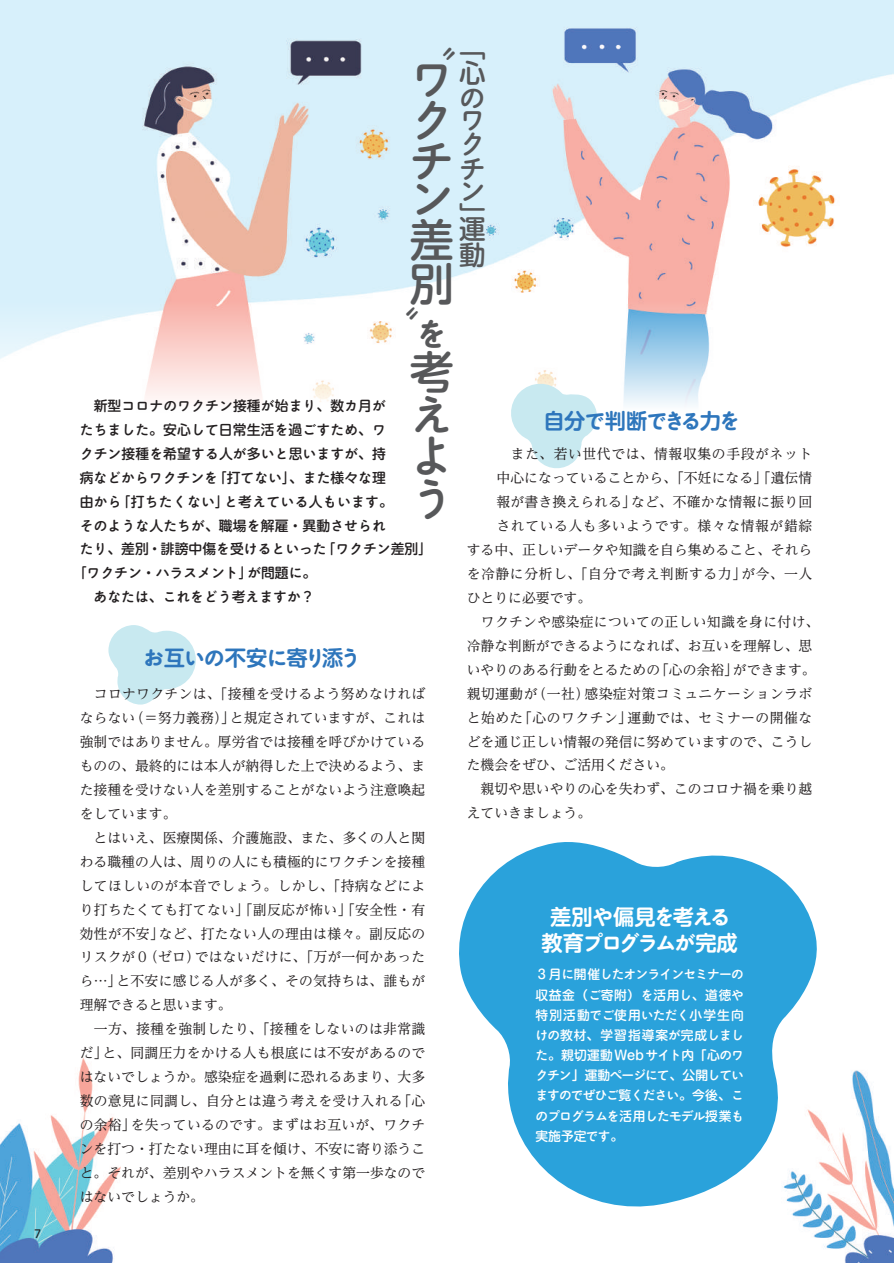
<style>
.page{position:relative;width:895px;height:1263px;background:#fff}
.page>*{position:absolute;margin:0;border:0;box-sizing:border-box;transform-origin:0 0}
.t1{font:500 44.7px/39.8px "Maru Anti Std";color:#57585a;text-align:justify}
.t2{font:500 44.7px/44.7px "UD Shin M Go Pro";color:#57585a}
.t3{font:500 31.2px "UD Shin M Go Pro";color:#57585a}
.t4{font:500 26.55px/26.5px "UD Shin M Go Pro";color:#57585a}
.t5{font:500 26.55px/23.4px "Maru Anti Std";color:#57585a;text-align:justify}
.t6{font:700 21.3px "Maru Anti Std De";color:#2e76bc}
.t7{font:700 21.3px "UD Shin M Go Pro De";color:#2e76bc}
.t8{font:700 21.3px "Maru Anti Std De";letter-spacing:-.12em;color:#fff}
.t9{font:700 21.3px "Shin M Go Pro De";color:#fff}
.t10{font:13.8px/23.9px "UD Reimin Pro";letter-spacing:.01em;color:#231f20}
.t11{font:500 13.8px/23.9px "Maru Anti Std";letter-spacing:.01em;color:#231f20}
.t12{font:13.8px "UD Reimin Pro";letter-spacing:.04em;color:#231f20}
.t13{font:13.8px/23.9px "UD Reimin Pro";letter-spacing:.03em;color:#231f20}
.t14{font:500 13.8px "UD Shin M Go Pro";color:#231f20}
.t15{font:13.8px "UD Reimin Pro";letter-spacing:.035em;color:#231f20}
.t16{font:13.8px "Calibri";color:#231f20}
.t17{font:500 12.75px/20.2px "Maru Anti Std";letter-spacing:-.065em;color:#fff;text-align:justify}
.t18{font:500 12.75px/20.2px "Shin M Go Pro";letter-spacing:.08em;color:#fff;text-align:justify}
.s1{font-family:"Maru Anti Std De";font-weight:700}
.s2{font-family:"UD Shin M Go Pro"}
.s3{font-family:"Maru Anti Std"}
.s4{font-family:"UD Shin M Go Pro De"}
.s5{font-family:"Maru Anti Std De"}
.s6{font-family:"Shin M Go Pro De"}
.s7{font-family:"Shin M Go Pro"}
</style>
<div class="page">
<img style="left:0;top:1057px;width:121px;height:206px">
<img style="left:0;top:0;width:893px;height:405px">
<img style="left:800px;top:1070px;width:93px;height:193px">
<svg style="left:508px;top:381px;width:91px;height:87px"></svg>
<svg style="left:108px;top:625px;width:88px;height:79px"></svg>
<svg style="left:459px;top:842px;width:364px;height:375px;fill:#2aa2db"></svg>
<p class="t16" style="left:34px;top:1225px;width:9px">7</p>
<h2 class="t3" style="left:424px;top:20px;width:32px">＂</h2>
<h3 class="t4" style="left:459px;top:32px;width:27px">﹁</h3>
<h3 class="t4" style="left:459px;top:59px;width:27px">心</h3>
<h3 class="t5" style="left:459px;top:83px;width:26px">のワクチン</h3>
<h1 class="t1" style="left:409px;top:55px;width:43px">ワクチン</h1>
<h1 class="t2" style="left:409px;top:215px;width:45px">差別</h1>
<h3 class="t4" style="left:459px;top:201px;width:27px">﹂</h3>
<h3 class="t4" style="left:459px;top:214px;width:27px">運動</h3>
<h2 class="t3" style="left:405px;top:297px;width:39px">〟<span class="s1">を</span></h2>
<h1 class="t2" style="left:409px;top:348px;width:45px">考</h1>
<h1 class="t1" style="left:409px;top:389px;width:40px;line-height:42.2px">えよう</h1>
<p class="t11" style="left:80px;top:392px;width:308px;text-align:justify"><span class="s2">　新型</span>コロナのワクチン<span class="s2">接種</span>が<span class="s2">始</span>まり<span class="s2">、数</span>カ<span class="s2">月</span>がたちました<span class="s2">。安心</span>して<span class="s2">日常生活</span>を<span class="s2">過</span>ごすため<span class="s2">、</span>ワクチン<span class="s2">接種</span>を<span class="s2">希望</span>する<span class="s2">人</span>が<span class="s2">多</span>いと<span class="s2">思</span>いますが<span class="s2">、持</span></p>
<p class="t14" style="left:213px;top:466px;width:174px">「打<span class="s3">てない</span>」、<span class="s3">また</span>様々<span class="s3">な</span>理</p>
<p class="t11" style="left:80px;top:464px;width:140px"><span class="s2">病</span>などからワクチンを</p>
<p class="t11" style="left:117px;top:488px;width:114px"><span class="s2">「打</span>ちたくない<span class="s2">」</span></p>
<p class="t11" style="left:80px;top:488px;width:308px"><span class="s2">由</span>から<br>そのような<span class="s2">人</span>たちが<span class="s2">、職場</span>を<span class="s2">解雇・異動</span>させられ</p>
<p class="t14" style="left:322px;top:538px;width:112px">「<span class="s3">ワクチン</span>差別「</p>
<p class="t11" style="left:224px;top:488px;width:170px">と<span class="s2">考</span>えている<span class="s2">人</span>もいます<span class="s2">。</span></p>
<p class="t11" style="left:80px;top:536px;width:249px">たり<span class="s2">、差別・誹謗中傷</span>を<span class="s2">受</span>けるといった</p>
<p class="t14" style="left:247px;top:562px;width:71px"><span class="s3">が</span>問題<span class="s3">に</span>。</p>
<p class="t11" style="left:94px;top:560px;width:223px;text-indent:-21px"><span class="s2">「</span>ワクチン<span class="s2">・</span>ハラスメント<span class="s2">」<br></span>あなたは<span class="s2">、</span>これをどう<span class="s2">考</span>えますか<span class="s2">?</span></p>
<h3 class="t6" style="left:143px;top:642px;width:219px">お<span class="s4">互</span>いの<span class="s4">不安</span>に<span class="s4">寄</span>り<span class="s4">添</span>う</h3>
<p class="t10" style="left:80px;top:682px;width:347px;text-align:right">　コロナワクチンは、「接種を受けるよう努めなければと規定されていますが、これは</p>
<p class="t10" style="left:130px;top:706px;width:106px">（＝努力義務）」</p>
<p class="t10" style="left:80px;top:706px;width:57px">ならない</p>
<p class="t10" style="left:80px;top:729px;width:347px">強制ではありません。厚労省では接種を呼びかけている</p>
<p class="t10" style="left:80px;top:753px;width:347px">ものの、最終的には本人が納得した上で決めるよう、ま</p>
<p class="t10" style="left:80px;top:777px;width:347px">た接種を受けない人を差別することがないよう注意喚起</p>
<p class="t10" style="left:80px;top:801px;width:98px">をしています。</p>
<p class="t10" style="left:80px;top:825px;width:347px">　とはいえ、医療関係、介護施設、また、多くの人と関</p>
<p class="t10" style="left:80px;top:849px;width:347px">わる職種の人は、周りの人にも積極的にワクチンを接種</p>
<p class="t10" style="left:80px;top:873px;width:347px">してほしいのが本音でしょう。しかし、「持病などによ</p>
<p class="t10" style="left:80px;top:897px;width:347px">り打ちたくても打てない」「副反応が怖い」「安全性・有</p>
<p class="t10" style="left:159px;top:921px;width:268px">など、打たない人の理由は様々。副反応の</p>
<p class="t10" style="left:80px;top:921px;width:86px">効性が不安」</p>
<p class="t10" style="left:144px;top:945px;width:57px">（ゼロ）</p>
<p class="t10" style="left:195px;top:945px;width:232px">ではないだけに、「万が一何かあった</p>
<p class="t10" style="left:116px;top:945px;width:310px;text-indent:-37px">リスクが０<br>と不安に感じる人が多く、その気持ちは、誰もが</p>
<p class="t10" style="left:80px;top:969px;width:43px">ら…」</p>
<p class="t10" style="left:80px;top:993px;width:154px">理解できると思います。</p>
<p class="t10" style="left:80px;top:1016px;width:347px">　一方、接種を強制したり、「接種をしないのは非常識</p>
<p class="t10" style="left:103px;top:1040px;width:324px">と、同調圧力をかける人も根底には不安があるので</p>
<p class="t10" style="left:80px;top:1040px;width:29px">だ」</p>
<p class="t10" style="left:80px;top:1064px;width:347px">はないでしょうか。感染症を過剰に恐れるあまり、大多</p>
<p class="t10" style="left:397px;top:1088px;width:29px">「心</p>
<p class="t10" style="left:131px;top:1088px;width:296px;text-indent:-51px">数の意見に同調し、自分とは違う考えを受け入れる<br>を失っているのです。まずはお互いが、ワクチ</p>
<p class="t10" style="left:80px;top:1112px;width:347px">の余裕」<br>ンを打つ・打たない理由に耳を傾け、不安に寄り添うこと。それが、差別やハラスメントを無くす第一歩なのではないでしょうか。</p>
<h3 class="t7" style="left:543px;top:403px;width:199px">自分<span class="s5">で</span>判断<span class="s5">できる</span>力<span class="s5">を</span></h3>
<p class="t10" style="left:496px;top:442px;width:317px;text-align:right">　また、若い世代では、情報収集の手段がネット中心になっていることから、「不妊になる」「遺伝情など、不確かな情報に振り回</p>
<p class="t10" style="left:496px;top:490px;width:141px">報が書き換えられる」</p>
<p class="t12" style="left:496px;top:515px;width:317px">されている人も多いようです。様々な情報が錯綜</p>
<p class="t10" style="left:467px;top:538px;width:347px">する中、正しいデータや知識を自ら集めること、それら</p>
<p class="t10" style="left:741px;top:561px;width:72px">が今、一人</p>
<p class="t12" style="left:467px;top:563px;width:281px">を冷静に分析し、「自分で考え判断する力」</p>
<p class="t10" style="left:467px;top:585px;width:126px">ひとりに必要です。</p>
<p class="t10" style="left:467px;top:609px;width:354px">　ワクチンや感染症についての正しい知識を身に付け、</p>
<p class="t10" style="left:467px;top:633px;width:347px">冷静な判断ができるようになれば、お互いを理解し、思</p>
<p class="t10" style="left:733px;top:657px;width:84px">ができます。</p>
<p class="t10" style="left:655px;top:657px;width:84px">「心の余裕」</p>
<p class="t13" style="left:584px;top:657px;width:229px;text-indent:-118px">いやりのある行動をとるための<br>感染症対策コミュニケーションラボ</p>
<p class="t10" style="left:532px;top:681px;width:58px">（一社）</p>
<p class="t10" style="left:467px;top:681px;width:72px">親切運動が</p>
<p class="t10" style="left:518px;top:705px;width:115px">「心のワクチン」</p>
<p class="t15" style="left:627px;top:706px;width:186px">運動では、セミナーの開催な</p>
<p class="t10" style="left:467px;top:705px;width:347px">と始めた<br>どを通じ正しい情報の発信に努めていますので、こうした機会をぜひ、ご活用ください。<br>　親切や思いやりの心を失わず、このコロナ禍を乗り越えていきましょう。</p>
<h3 class="t9" style="left:550px;top:900px;width:182px">差別<span class="s5">や</span>偏見<span class="s5">を</span>考<span class="s5">える</span></h3>
<h3 class="t8" style="left:541px;top:927px;width:198px"><span class="s6">教育</span>プログラムが<span class="s6">完成</span></h3>
<p class="t17" style="left:535px;top:963px;width:210px">３<span class="s7">月</span>に<span class="s7">開催</span>したオンラインセミナーの</p>
<p class="t18" style="left:535px;top:983px;width:210px">収益金<span class="s3">（ご</span>寄附<span class="s3">）を</span>活用<span class="s3">し、</span>道徳<span class="s3">や</span>特別活動<span class="s3">でご</span>使用<span class="s3">いただく</span>小学生向<span class="s3">けの</span>教材<span class="s3">、</span>学習指導案<span class="s3">が</span>完成<span class="s3">しまし</span></p>
<p class="t17" style="left:535px;top:1044px;width:210px">た。<span class="s7">親切運動</span>Webサイト<span class="s7">内</span>「<span class="s7">心</span>のワクチン」<span class="s7">運動</span>ページにて、<span class="s7">公開</span>していますのでぜひご<span class="s7">覧</span>ください。<span class="s7">今後</span>、このプログラムを<span class="s7">活用</span>したモデル<span class="s7">授業</span>も</p>
<p class="t18" style="left:535px;top:1124px;width:89px">実施予定<span class="s3">です。</span></p>
</div>
